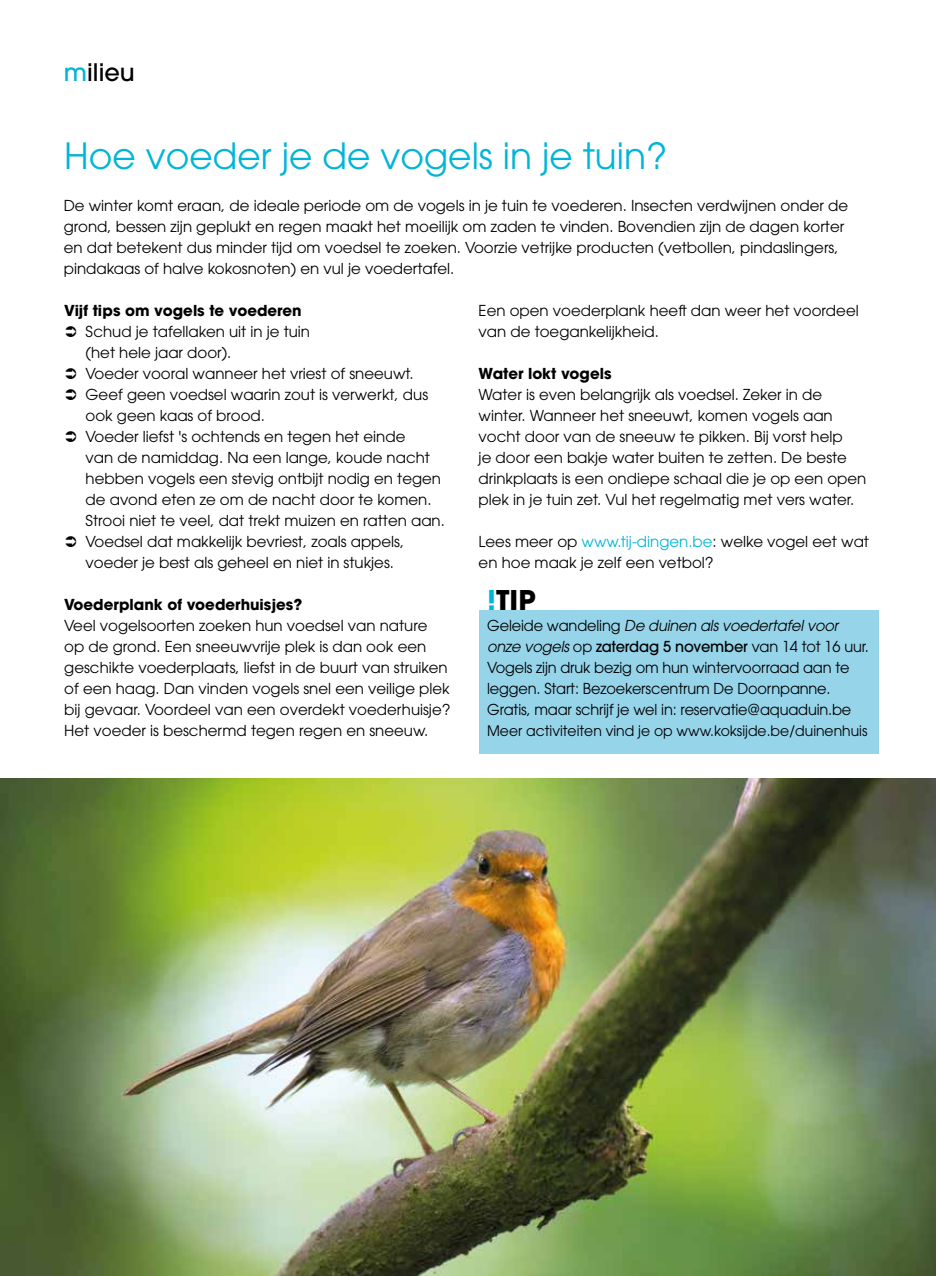
<style>
.page{position:relative;width:936px;height:1276px;background:#fff}
.page>*{position:absolute;margin:0;border:0;box-sizing:border-box;transform-origin:0 0}
.t1{font:36px "ITC Avant Garde Pro";color:#00b5d8}
.t2{font:700 27px "ITC Avant Garde Pro";color:#000}
.t3{font:500 24px "ITC Avant Garde Pro";color:#000}
.t4{font:15px/21px "ITC Avant Garde Pro";color:#000}
.t5{font:700 15px "ITC Avant Garde Pro";color:#000}
.t6{font:14.4px "ITC Avant Garde Pro";color:#000}
.s1{color:#00b5d8}
.s2{font-style:italic}
.s3{font-weight:500}
</style>
<div class="page">
<img style="left:0;top:778px;width:935px;height:498px">
<div style="left:478px;top:610px;width:400px;height:143px;background:#96d4ea"></div>
<h3 class="t3" style="left:64px;top:57px;width:72px"><span class="s1">m</span>ilieu</h3>
<h1 class="t1" style="left:64px;top:133px;width:604px">Hoe voeder je de vogels in je tuin?</h1>
<p class="t4" style="left:64px;top:195px;width:786px">De winter komt eraan, de ideale periode om de vogels in je tuin te voederen. Insecten verdwijnen onder de grond, bessen zijn geplukt en regen maakt het moeilijk om zaden te vinden. Bovendien zijn de dagen korter en dat betekent dus minder tijd om voedsel te zoeken. Voorzie vetrijke producten (vetbollen, pindaslingers, pindakaas of halve kokosnoten) en vul je voedertafel.</p>
<p class="t5" style="left:64px;top:300px;width:239px">Vijf tips om vogels te voederen</p>
<p class="t4" style="left:86px;top:321px;width:361px">Schud je tafellaken uit in je tuin<br>(het hele jaar door).<br>Voeder vooral wanneer het vriest of sneeuwt.<br>Geef geen voedsel waarin zout is verwerkt, dus ook geen kaas of brood.<br>Voeder liefst 's ochtends en tegen het einde<br>van de namiddag. Na een lange, koude nacht hebben vogels een stevig ontbijt nodig en tegen de avond eten ze om de nacht door te komen.<br>Strooi niet te veel, dat trekt muizen en ratten aan.<br>Voedsel dat makkelijk bevriest, zoals appels, voeder je best als geheel en niet in stukjes.</p>
<p class="t5" style="left:64px;top:594px;width:239px">Voederplank of voederhuisjes?</p>
<p class="t4" style="left:64px;top:615px;width:388px">Veel vogelsoorten zoeken hun voedsel van nature op de grond. Een sneeuwvrije plek is dan ook een geschikte voederplaats, liefst in de buurt van struiken of een haag. Dan vinden vogels snel een veilige plek bij gevaar. Voordeel van een overdekt voederhuisje?<br>Het voeder is beschermd tegen regen en sneeuw.</p>
<p class="t4" style="left:478px;top:300px;width:381px">Een open voederplank heeft dan weer het voordeel van de toegankelijkheid.</p>
<p class="t5" style="left:478px;top:363px;width:134px">Water lokt vogels</p>
<p class="t4" style="left:478px;top:384px;width:389px">Water is even belangrijk als voedsel. Zeker in de winter. Wanneer het sneeuwt, komen vogels aan vocht door van de sneeuw te pikken. Bij vorst help<br>je door een bakje water buiten te zetten. De beste drinkplaats is een ondiepe schaal die je op een open plek in je tuin zet. Vul het regelmatig met vers water.</p>
<p class="t4" style="left:478px;top:531px;width:392px">Lees meer op <span class="s1">www.tij-dingen.be</span>: welke vogel eet wat en hoe maak je zelf een vetbol?</p>
<h2 class="t2" style="left:487px;top:582px;width:50px"><span class="s1">!</span>TIP</h2>
<p class="t4" style="left:487px;top:615px;width:383px">G e l e i d e w a n d e l i n g <span class="s2">De duinen alsvoedertafelvoor onze vogels</span>op <span class="s3">zaterdag 5 november</span> van 14 tot 16 uur.<br>Vogels zijn druk bezig om hun wintervoorraad aan te leggen. Start: Bezoekerscentrum De Doornpanne.<br>Gratis, maar schrijf je wel in: reservatie@aquaduin.be</p>
<p class="t6" style="left:487px;top:722px;width:382px">Meer activiteiten vind je op www.koksijde.be/duinenhuis</p>
</div>
